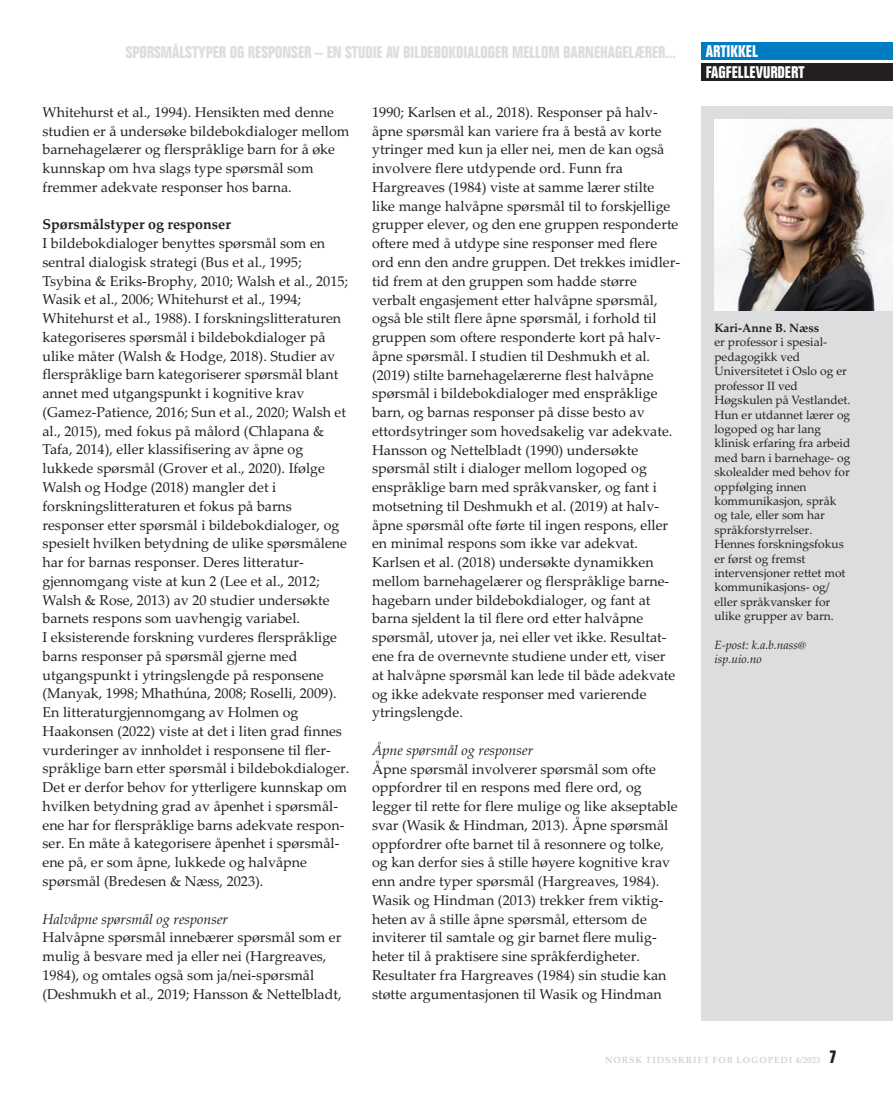
<style>
.page{position:relative;width:893px;height:1106px;background:#fff}
.page>*{position:absolute;margin:0;border:0;box-sizing:border-box;transform-origin:0 0}
.t1{font:700 condensed 16.5px "Folio";color:#dcdddf}
.t2{font:700 condensed 16.5px/21.3px "Folio";color:#fff}
.t3{font:14.25px/18.8px "Palatino Linotype";color:#231f20}
.t4{font:italic 14.25px "Palatino Linotype";color:#231f20}
.t5{font:700 14.25px "Palatino Linotype";color:#231f20}
.t6{font:12px/14.4px "Palatino Linotype";color:#231f20}
.t7{font:italic 12px/14.4px "Palatino Linotype";color:#231f20}
.t8{font:700 12px "Palatino Linotype";color:#231f20}
.t9{font:700 9px "Palatino Linotype";letter-spacing:.1em;color:#d1d2d4}
.s1{font-family:"Folio";font-stretch:condensed;font-size:18px;color:#231f20}
</style>
<div class="page">
<div style="left:702px;top:106px;width:191px;height:914px;background:#dcdddf"></div>
<div style="left:702px;top:43px;width:191px;height:17px;background:#007cc2"></div>
<div style="left:702px;top:64px;width:191px;height:17px;background:#231f20"></div>
<img style="left:714px;top:119px;width:179px;height:191px">
<p class="t1" style="left:126px;top:43px;width:552px">SPØRSMÅLSTYPER OG RESPONSER – EN STUDIE AV BILDEBOKDIALOGER MELLOM BARNEHAGELÆRER...</p>
<p class="t3" style="left:43px;top:102px;width:308px">Whitehurst et al., 1994). Hensikten med denne studien er å undersøke bildebokdialoger mellom barnehagelærer og flerspråklige barn for å øke kunnskap om hva slags type spørsmål som fremmer adekvate responser hos barna.</p>
<p class="t5" style="left:43px;top:214px;width:190px">Spørsmålstyper og responser</p>
<p class="t3" style="left:43px;top:233px;width:308px">I bildebokdialoger benyttes spørsmål som en sentral dialogisk strategi (Bus et al., 1995; Tsybina &amp; Eriks-Brophy, 2010; Walsh et al., 2015; Wasik et al., 2006; Whitehurst et al., 1994; Whitehurst et al., 1988). I forskningslitteraturen kategoriseres spørsmål i bildebokdialoger på ulike måter (Walsh &amp; Hodge, 2018). Studier av flerspråklige barn kategoriserer spørsmål blant annet med utgangspunkt i kognitive krav (Gamez-Patience, 2016; Sun et al., 2020; Walsh et al., 2015), med fokus på målord (Chlapana &amp; Tafa, 2014), eller klassifisering av åpne og lukkede spørsmål (Grover et al., 2020). Ifølge Walsh og Hodge (2018) mangler det i forskningslitteraturen et fokus på barns responser etter spørsmål i bildebokdialoger, og spesielt hvilken betydning de ulike spørsmålene har for barnas responser. Deres litteratur&shy;gjennomgang viste at kun 2 (Lee et al., 2012; Walsh &amp; Rose, 2013) av 20 studier undersøkte barnets respons som uavhengig variabel.<br>I eksisterende forskning vurderes flerspråklige barns responser på spørsmål gjerne med utgangspunkt i ytringslengde på responsene (Manyak, 1998; Mhathúna, 2008; Roselli, 2009).<br>En litteraturgjennomgang av Holmen og Haakonsen (2022) viste at det i liten grad finnes vurderinger av innholdet i responsene til fler&shy;språklige barn etter spørsmål i bildebokdialoger.<br>Det er derfor behov for ytterligere kunnskap om hvilken betydning grad av åpenhet i spørsmål&shy;ene har for flerspråklige barns adekvate respon&shy;ser. En måte å kategorisere åpenhet i spørsmål&shy;ene på, er som åpne, lukkede og halvåpne spørsmål (Bredesen &amp; Næss, 2023).</p>
<p class="t4" style="left:43px;top:908px;width:187px">Halvåpne spørsmål og responser</p>
<p class="t3" style="left:43px;top:927px;width:301px">Halvåpne spørsmål innebærer spørsmål som er mulig å besvare med ja eller nei (Hargreaves, 1984), og omtales også som ja/nei-spørsmål (Deshmukh et al., 2019; Hansson &amp; Nettelbladt,</p>
<p class="t3" style="left:372px;top:102px;width:310px">1990; Karlsen et al., 2018). Responser på halv&shy;åpne spørsmål kan variere fra å bestå av korte ytringer med kun ja eller nei, men de kan også involvere flere utdypende ord. Funn fra Hargreaves (1984) viste at samme lærer stilte like mange halvåpne spørsmål til to forskjellige grupper elever, og den ene gruppen responderte oftere med å utdype sine responser med flere ord enn den andre gruppen. Det trekkes imidler&shy;tid frem at den gruppen som hadde større verbalt engasjement etter halvåpne spørsmål, også ble stilt flere åpne spørsmål, i forhold til gruppen som oftere responderte kort på halv&shy;åpne spørsmål. I studien til Deshmukh et al. (2019) stilte barnehagelærerne flest halvåpne spørsmål i bildebokdialoger med enspråklige barn, og barnas responser på disse besto av ettordsytringer som hovedsakelig var adekvate.<br>Hansson og Nettelbladt (1990) undersøkte spørsmål stilt i dialoger mellom logoped og enspråklige barn med språkvansker, og fant i motsetning til Deshmukh et al. (2019) at halv&shy;åpne spørsmål ofte førte til ingen respons, eller en minimal respons som ikke var adekvat.<br>Karlsen et al. (2018) undersøkte dynamikken mellom barnehagelærer og flerspråklige barne&shy;hagebarn under bildebokdialoger, og fant at barna sjeldent la til flere ord etter halvåpne spørsmål, utover ja, nei eller vet ikke. Resultat&shy;ene fra de overnevnte studiene under ett, viser at halvåpne spørsmål kan lede til både adekvate og ikke adekvate responser med varierende ytringslengde.</p>
<p class="t4" style="left:372px;top:739px;width:163px">Åpne spørsmål og responser</p>
<p class="t3" style="left:372px;top:758px;width:307px">Åpne spørsmål involverer spørsmål som ofte oppfordrer til en respons med flere ord, og legger til rette for flere mulige og like akseptable svar (Wasik &amp; Hindman, 2013). Åpne spørsmål oppfordrer ofte barnet til å resonnere og tolke, og kan derfor sies å stille høyere kognitive krav enn andre typer spørsmål (Hargreaves, 1984).<br>Wasik og Hindman (2013) trekker frem viktig&shy;heten av å stille åpne spørsmål, ettersom de inviterer til samtale og gir barnet flere mulig&shy;heter til å praktisere sine språkferdigheter.<br>Resultater fra Hargreaves (1984) sin studie kan støtte argumentasjonen til Wasik og Hindman</p>
<p class="t2" style="left:706px;top:41px;width:100px">ARTIKKEL<br>FAGFELLEVURDERT</p>
<p class="t8" style="left:714px;top:319px;width:106px">Kari-Anne B. Næss</p>
<p class="t6" style="left:714px;top:335px;width:138px">er professor i spesial&shy;pedagogikk ved<br>Universitetet i Oslo og er professor II ved<br>Høgskulen på Vestlandet.<br>Hun er utdannet lærer og logoped og har lang klinisk erfaring fra arbeid med barn i barnehage- og skolealder med behov for oppfølging innen kommunikasjon, språk og tale, eller som har språkforstyrrelser.<br>Hennes forskningsfokus er først og fremst intervensjoner rettet mot kommunikasjons- og/ eller språkvansker for ulike grupper av barn.</p>
<p class="t7" style="left:714px;top:637px;width:94px">E-post: k.a.b.nass@ isp.uio.no</p>
<p class="t9" style="left:605px;top:1054px;width:233px">NORSK TIDSSKRIFT FOR LOGOPEDI 4/2023 <span class="s1">7</span></p>
</div>
